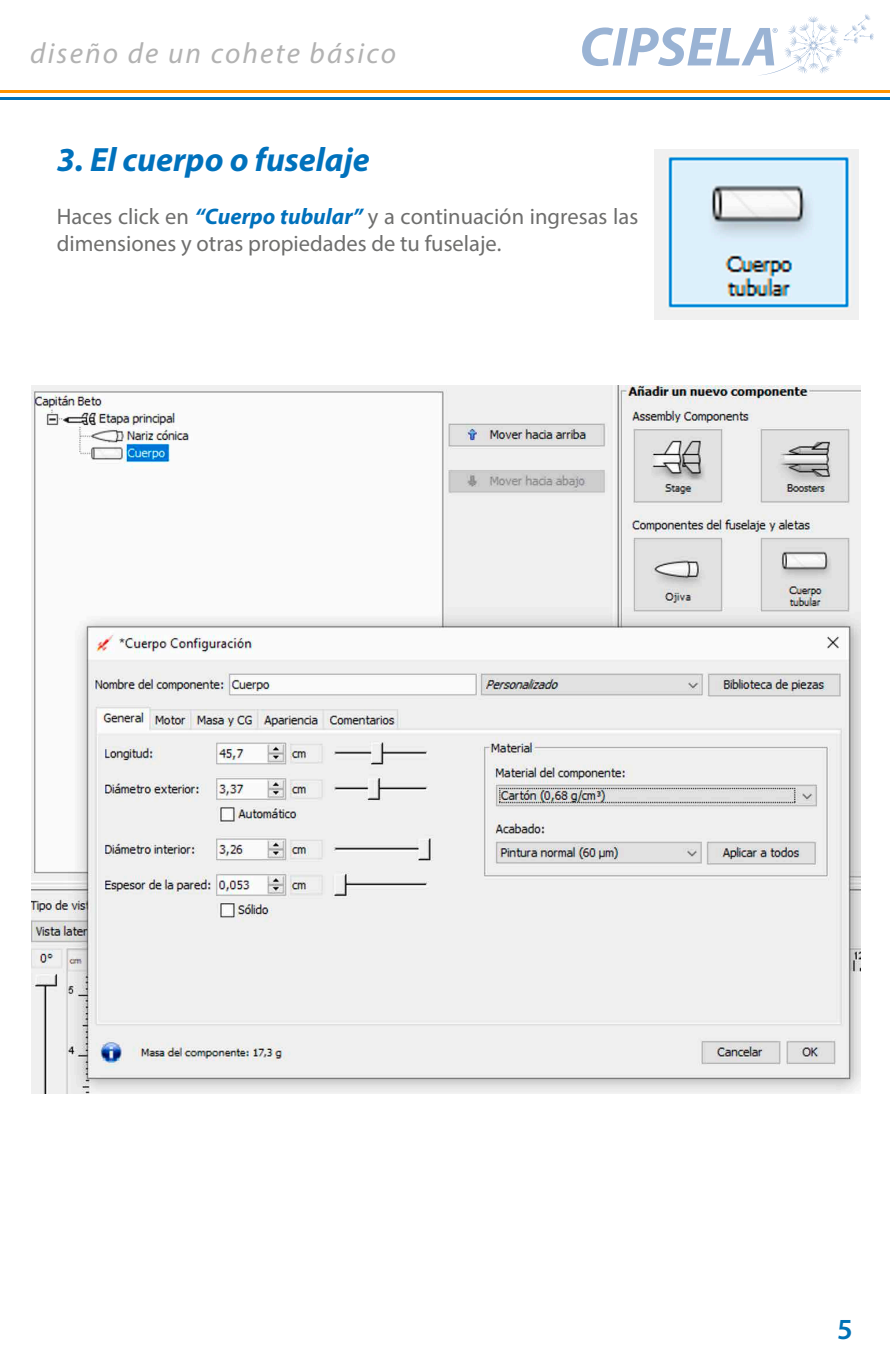
<style>
.page{position:relative;width:890px;height:1372px;background:#fff}
.page>*{position:absolute;margin:0;border:0;box-sizing:border-box;transform-origin:0 0}
.t1{font:italic 700 33.75px "Myriad Pro";color:#0071bc}
.t2{font:italic 29.25px "Myriad Pro";letter-spacing:.075em;color:#b2b2b2}
.t3{font:600 29.25px "Myriad Pro";color:#0072b7}
.t4{font:22.5px/26.1px "Myriad Pro";color:#6e6e6d}
.s1{font-weight:700;font-style:italic;color:#0071bc}
</style>
<div class="page">
<img style="left:654px;top:150px;width:204px;height:169px">
<svg style="left:582px;top:14px;width:292px;height:61px"></svg>
<hr style="left:0;top:97px;width:890px;height:3px;background:#0071b9">
<hr style="left:0;top:90px;width:890px;height:3px;background:#ff9200">
<img style="left:31px;top:385px;width:829px;height:708px">
<h2 class="t2" style="left:30px;top:35px;width:367px">diseño de un cohete básico</h2>
<h1 class="t1" style="left:57px;top:138px;width:314px">3. El cuerpo o fuselaje</h1>
<p class="t4" style="left:57px;top:203px;width:583px">Haces click en <span class="s1">“Cuerpo tubular”</span> y a continuación ingresas las dimensiones y otras propiedades de tu fuselaje.</p>
<h2 class="t3" style="left:837px;top:1310px;width:17px">5</h2>
</div>
